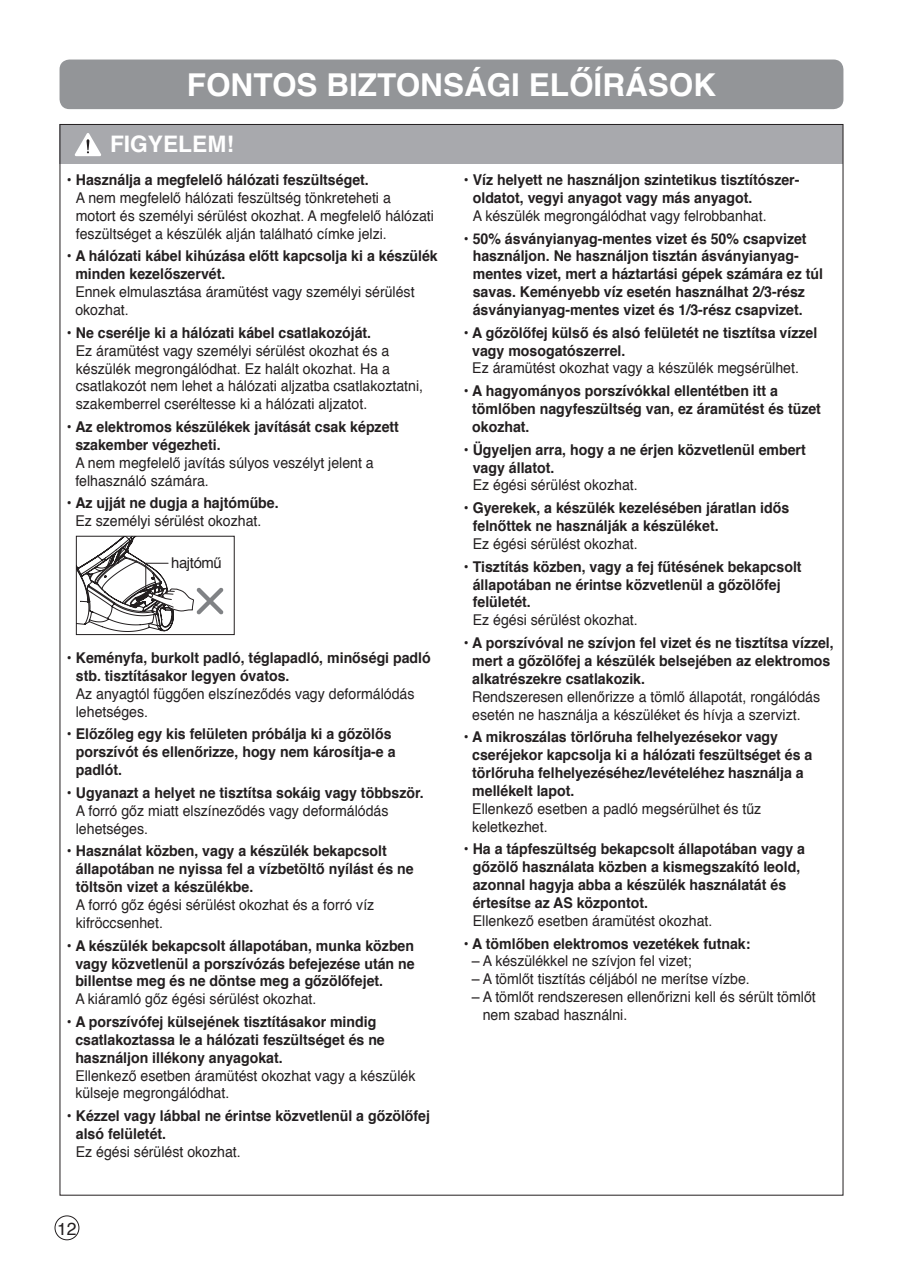
<style>
.page{position:relative;width:903px;height:1275px;background:#fff}
.page>*{position:absolute;margin:0;border:0;box-sizing:border-box;transform-origin:0 0}
.t1{font:700 31.5px "Helvetica";color:#fff}
.t2{font:700 22.75px "Helvetica";color:#fff}
.t3{font:17.5px "Helvetica";color:#231f20}
.t4{font:700 14.88px/17.8px "Helvetica";color:#231f20;scale:.95 1}
.t5{font:14.88px/17.8px "Helvetica";color:#231f20;scale:.95 1}
.t6{font:14.88px "Helvetica";letter-spacing:-.025em;color:#231f20}
</style>
<div class="page">
<div style="left:55px;top:1215px;width:24px;height:25px;border:1px solid #231f20;border-radius:50%"></div>
<div style="left:60px;top:124px;width:783px;height:40px;background:#a8a9ad"></div>
<svg style="left:75px;top:133px;width:26px;height:23px"></svg>
<div style="left:60px;top:60px;width:783px;height:49px;background:#939598;border-radius:10px"></div>
<svg style="left:78px;top:538px;width:145px;height:94px"></svg>
<div style="left:76px;top:536px;width:159px;height:99px;border:1px solid #231f20"></div>
<h1 class="t1" style="left:187px;top:56px;width:531px">FONTOS BIZTONSÁGI ELŐÍRÁSOK</h1>
<h2 class="t2" style="left:110px;top:124px;width:125px">FIGYELEM!</h2>
<p class="t4" style="left:67px;top:170px;width:319px">• Használja a megfelelő hálózati feszültséget.</p>
<p class="t5" style="left:76px;top:188px;width:378px">A nem megfelelő hálózati feszültség tönkreteheti a motort és személyi sérülést okozhat. A megfelelő hálózati feszültséget a készülék alján található címke jelzi.</p>
<p class="t4" style="left:75px;top:246px;width:383px;text-indent:-8px">• A hálózati kábel kihúzása előtt kapcsolja ki a készülék minden kezelőszervét.</p>
<p class="t5" style="left:75px;top:283px;width:359px">Ennek elmulasztása áramütést vagy személyi sérülést okozhat.</p>
<p class="t4" style="left:67px;top:323px;width:322px">• Ne cserélje ki a hálózati kábel csatlakozóját.</p>
<p class="t5" style="left:76px;top:341px;width:367px">Ez áramütést vagy személyi sérülést okozhat és a készülék megrongálódhat. Ez halált okozhat. Ha a csatlakozót nem lehet a hálózati aljzatba csatlakoztatni, szakemberrel cseréltesse ki a hálózati aljzatot.</p>
<p class="t4" style="left:75px;top:417px;width:342px;text-indent:-8px">• Az elektromos készülékek javítását csak képzett szakember végezheti.</p>
<p class="t5" style="left:75px;top:453px;width:316px">A nem megfelelő javítás súlyos veszélyt jelent a felhasználó számára.</p>
<p class="t4" style="left:67px;top:493px;width:224px">• Az ujját ne dugja a hajtóműbe.</p>
<p class="t5" style="left:75px;top:512px;width:197px">Ez személyi sérülést okozhat.</p>
<p class="t6" style="left:171px;top:550px;width:52px">hajtómű</p>
<p class="t4" style="left:76px;top:648px;width:375px;text-indent:-9px">• Keményfa, burkolt padló, téglapadló, minőségi padló stb. tisztításakor legyen óvatos.</p>
<p class="t5" style="left:76px;top:684px;width:358px">Az anyagtól függően elszíneződés vagy deformálódás lehetséges.</p>
<p class="t4" style="left:76px;top:724px;width:338px;text-indent:-9px">• Előzőleg egy kis felületen próbálja ki a gőzölős porszívót és ellenőrizze, hogy nem károsítja-e a padlót.</p>
<p class="t4" style="left:67px;top:783px;width:377px">• Ugyanazt a helyet ne tisztítsa sokáig vagy többször.</p>
<p class="t5" style="left:76px;top:801px;width:331px">A forró gőz miatt elszíneződés vagy deformálódás lehetséges.</p>
<p class="t4" style="left:76px;top:841px;width:357px;text-indent:-9px">• Használat közben, vagy a készülék bekapcsolt állapotában ne nyissa fel a vízbetöltő nyílást és ne töltsön vizet a készülékbe.</p>
<p class="t5" style="left:76px;top:895px;width:316px">A forró gőz égési sérülést okozhat és a forró víz kifröccsenhet.</p>
<p class="t4" style="left:75px;top:936px;width:359px;text-align:justify;text-indent:-8px">• A készülék bekapcsolt állapotában, munka közben vagy közvetlenül a porszívózás befejezése után ne billentse meg és ne döntse meg a gőzölőfejet.</p>
<p class="t5" style="left:75px;top:990px;width:255px">A kiáramló gőz égési sérülést okozhat.</p>
<p class="t4" style="left:75px;top:1012px;width:327px;text-indent:-8px">• A porszívófej külsejének tisztításakor mindig csatlakoztassa le a hálózati feszültséget és ne használjon illékony anyagokat.</p>
<p class="t5" style="left:75px;top:1066px;width:359px">Ellenkező esetben áramütést okozhat vagy a készülék külseje megrongálódhat.</p>
<p class="t4" style="left:76px;top:1106px;width:374px;text-indent:-9px">• Kézzel vagy lábbal ne érintse közvetlenül a gőzölőfej alsó felületét.</p>
<p class="t5" style="left:76px;top:1142px;width:175px">Ez égési sérülést okozhat.</p>
<p class="t3" style="left:57px;top:1213px;width:21px">12</p>
<p class="t4" style="left:473px;top:170px;width:345px;text-indent:-9px">• Víz helyett ne használjon szintetikus tisztítószer&shy;oldatot, vegyi anyagot vagy más anyagot.</p>
<p class="t5" style="left:473px;top:206px;width:311px">A készülék megrongálódhat vagy felrobbanhat.</p>
<p class="t4" style="left:473px;top:229px;width:370px;text-indent:-9px">• 50% ásványianyag-mentes vizet és 50% csapvizet használjon. Ne használjon tisztán ásványianyag&shy;mentes vizet, mert a háztartási gépek számára ez túl savas. Keményebb víz esetén használhat 2/3-rész ásványianyag-mentes vizet és 1/3-rész csapvizet.</p>
<p class="t4" style="left:472px;top:323px;width:365px;text-indent:-8px">• A gőzölőfej külső és alsó felületét ne tisztítsa vízzel vagy mosogatószerrel.</p>
<p class="t5" style="left:472px;top:359px;width:345px">Ez áramütést okozhat vagy a készülék megsérülhet.</p>
<p class="t4" style="left:472px;top:381px;width:369px;text-indent:-8px">• A hagyományos porszívókkal ellentétben itt a tömlőben nagyfeszültség van, ez áramütést és tüzet okozhat.</p>
<p class="t4" style="left:473px;top:440px;width:352px;text-indent:-9px">• Ügyeljen arra, hogy a ne érjen közvetlenül embert vagy állatot.</p>
<p class="t5" style="left:473px;top:476px;width:175px">Ez égési sérülést okozhat.</p>
<p class="t4" style="left:473px;top:498px;width:335px;text-indent:-9px">• Gyerekek, a készülék kezelésében járatlan idős felnőttek ne használják a készüléket.</p>
<p class="t5" style="left:473px;top:534px;width:175px">Ez égési sérülést okozhat.</p>
<p class="t4" style="left:473px;top:557px;width:348px;text-indent:-9px">• Tisztítás közben, vagy a fej fűtésének bekapcsolt állapotában ne érintse közvetlenül a gőzölőfej felületét.</p>
<p class="t5" style="left:473px;top:611px;width:175px">Ez égési sérülést okozhat.</p>
<p class="t4" style="left:472px;top:633px;width:382px;text-indent:-8px">• A porszívóval ne szívjon fel vizet és ne tisztítsa vízzel, mert a gőzölőfej a készülék belsejében az elektromos alkatrészekre csatlakozik.</p>
<p class="t5" style="left:472px;top:687px;width:368px">Rendszeresen ellenőrizze a tömlő állapotát, rongálódás esetén ne használja a készüléket és hívja a szervizt.</p>
<p class="t4" style="left:472px;top:727px;width:359px;text-indent:-8px">• A mikroszálas törlőruha felhelyezésekor vagy cseréjekor kapcsolja ki a hálózati feszültséget és a törlőruha felhelyezéséhez/levételéhez használja a mellékelt lapot.</p>
<p class="t5" style="left:472px;top:799px;width:306px">Ellenkező esetben a padló megsérülhet és tűz keletkezhet.</p>
<p class="t4" style="left:473px;top:839px;width:351px;text-indent:-9px">• Ha a tápfeszültség bekapcsolt állapotában vagy a gőzölő használata közben a kismegszakító leold, azonnal hagyja abba a készülék használatát és értesítse az AS központot.</p>
<p class="t5" style="left:473px;top:911px;width:254px">Ellenkező esetben áramütést okozhat.</p>
<p class="t4" style="left:464px;top:934px;width:303px">• A tömlőben elektromos vezetékek futnak:</p>
<p class="t5" style="left:472px;top:952px;width:233px">– A készülékkel ne szívjon fel vizet;</p>
<p class="t5" style="left:472px;top:970px;width:294px">– A tömlőt tisztítás céljából ne merítse vízbe.</p>
<p class="t5" style="left:483px;top:987px;width:352px;text-indent:-11px">– A tömlőt rendszeresen ellenőrizni kell és sérült tömlőt nem szabad használni.</p>
</div>
